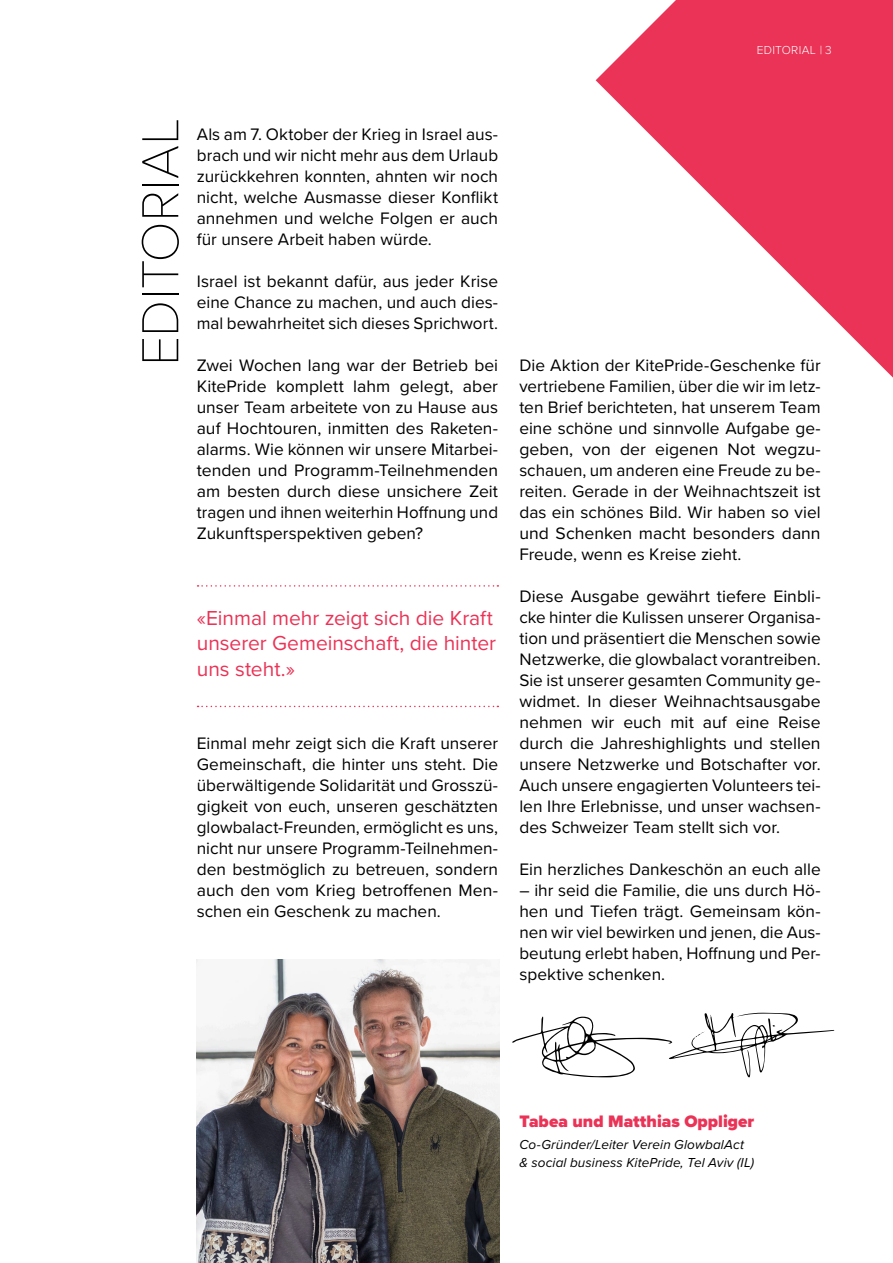
<style>
.page{position:relative;width:893px;height:1263px;background:#fff}
.page>*{position:absolute;margin:0;border:0;box-sizing:border-box;transform-origin:0 0}
.t1{font:100 54px "Proxima Nova T";letter-spacing:-.005em;color:#000}
.t2{font:21px/25.5px "Proxima Nova";letter-spacing:-.005em;color:#ea3356}
.t3{font:17.25px/21px "Proxima Nova";color:#000;text-align:justify}
.t4{font:900 17.25px "Proxima Nova";color:#ea3356}
.t5{font:italic 13.5px/18px "Proxima Nova";letter-spacing:.005em;color:#000}
.t6{font:300 12px "Proxima Nova";letter-spacing:.025em;color:#fff}
</style>
<div class="page">
<svg style="left:596px;top:0;width:297px;height:378px;fill:#ea3356"></svg>
<img style="left:197px;top:959px;width:302px;height:304px">
<svg style="left:512px;top:1013px;width:322px;height:64px"></svg>
<svg style="left:198px;top:585px;width:300px;height:2px"></svg>
<svg style="left:198px;top:706px;width:300px;height:1px"></svg>
<p class="t6" style="left:757px;top:41px;width:76px">EDITORIAL | 3</p>
<h1 class="t1" style="left:120px;top:366px;width:249px;rotate:-90deg">EDITORIAL</h1>
<p class="t3" style="left:197px;top:123px;width:303px">Als am 7. Oktober der Krieg in Israel aus&shy;brach und wir nicht mehr aus dem Urlaub zurückkehren konnten, ahnten wir noch nicht, welche Ausmasse dieser Konflikt annehmen und welche Folgen er auch für unsere Arbeit haben würde.</p>
<p class="t3" style="left:197px;top:270px;width:303px">Israel ist bekannt dafür, aus jeder Krise eine Chance zu machen, und auch dies&shy;mal bewahrheitet sich dieses Sprichwort.</p>
<p class="t3" style="left:197px;top:354px;width:303px">Zwei Wochen lang war der Betrieb bei KitePride komplett lahm gelegt, aber unser Team arbeitete von zu Hause aus auf Hochtouren, inmitten des Raketen&shy;alarms. Wie können wir unsere Mitarbei&shy;tenden und Programm-Teilnehmenden am besten durch diese unsichere Zeit tragen und ihnen weiterhin Hoffnung und Zukunftsperspektiven geben?</p>
<p class="t2" style="left:197px;top:604px;width:301px">«Einmal mehr zeigt sich die Kraft unserer Gemeinschaft, die hinter uns steht.»</p>
<p class="t3" style="left:197px;top:732px;width:303px">Einmal mehr zeigt sich die Kraft unserer Gemeinschaft, die hinter uns steht. Die überwältigende Solidarität und Grosszü&shy;gigkeit von euch, unseren geschätzten glowbalact-Freunden, ermöglicht es uns, nicht nur unsere Programm-Teilnehmen&shy;den bestmöglich zu betreuen, sondern auch den vom Krieg betroffenen Men&shy;schen ein Geschenk zu machen.</p>
<p class="t3" style="left:519px;top:354px;width:303px">Die Aktion der KitePride-Geschenke für vertriebene Familien, über die wir im letz&shy;ten Brief berichteten, hat unserem Team eine schöne und sinnvolle Aufgabe ge&shy;geben, von der eigenen Not wegzu&shy;schauen, um anderen eine Freude zu be&shy;reiten. Gerade in der Weihnachtszeit ist das ein schönes Bild. Wir haben so viel und Schenken macht besonders dann Freude, wenn es Kreise zieht.</p>
<p class="t3" style="left:519px;top:585px;width:303px">Diese Ausgabe gewährt tiefere Einbli&shy;cke hinter die Kulissen unserer Organisa&shy;tion und präsentiert die Menschen sowie Netzwerke, die glowbalact vorantreiben.<br>Sie ist unserer gesamten Community ge&shy;widmet. In dieser Weihnachtsausgabe nehmen wir euch mit auf eine Reise durch die Jahreshighlights und stellen unsere Netzwerke und Botschafter vor.<br>Auch unsere engagierten Volunteers tei&shy;len Ihre Erlebnisse, und unser wachsen&shy;des Schweizer Team stellt sich vor.</p>
<p class="t3" style="left:519px;top:858px;width:303px">Ein herzliches Dankeschön an euch alle</p>
<p class="t3" style="left:519px;top:879px;width:303px">– ihr seid die Familie, die uns durch Hö&shy;hen und Tiefen trägt. Gemeinsam kön&shy;nen wir viel bewirken und jenen, die Aus&shy;beutung erlebt haben, Hoffnung und Per&shy;spektive schenken.</p>
<p class="t4" style="left:519px;top:1108px;width:236px">Tabea und Matthias Oppliger</p>
<p class="t5" style="left:519px;top:1135px;width:236px">Co-Gründer/Leiter Verein GlowbalAct &amp; social business KitePride, Tel Aviv (IL)</p>
</div>
